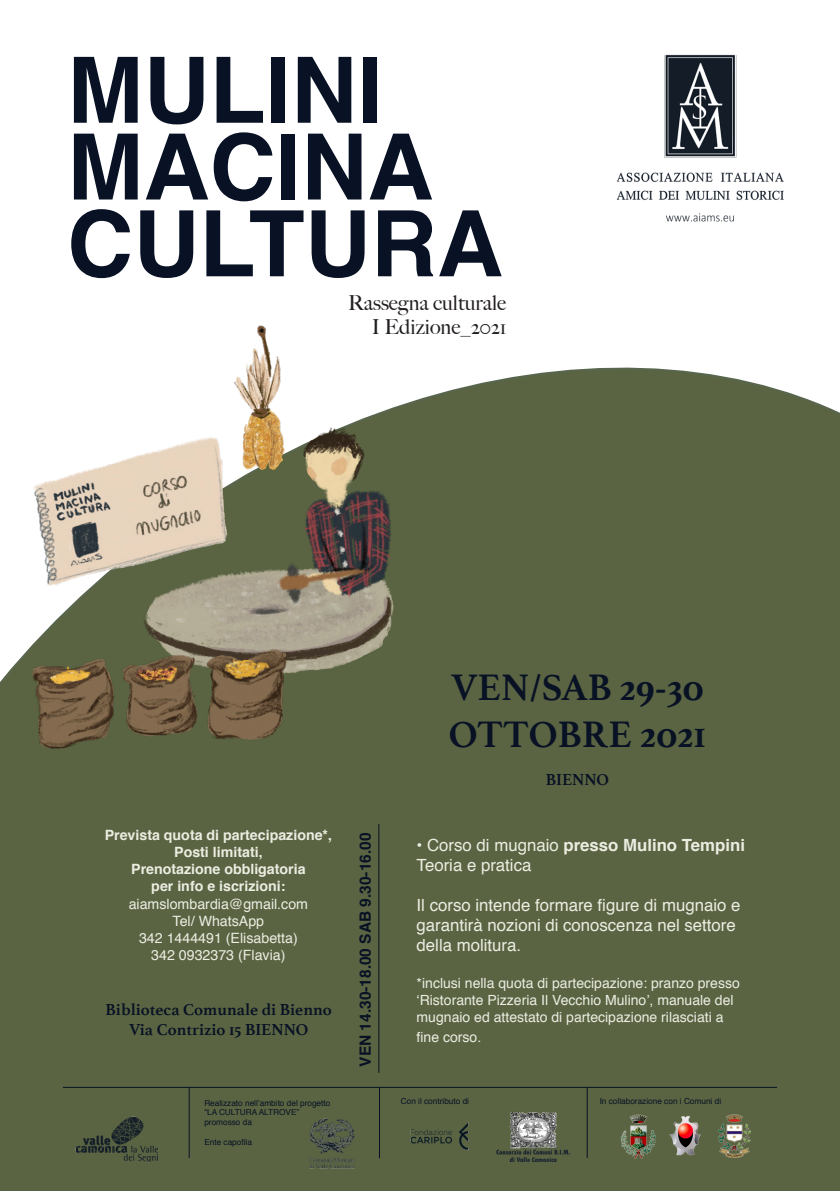
<style>
.page{position:relative;width:840px;height:1191px;background:#fff}
.page>*{position:absolute;margin:0;border:0;box-sizing:border-box;transform-origin:0 0}
.t1{font:700 91.6px "Helvetica";color:#081224}
.t2{font:700 38.8px "Athelas";color:#081224}
.t3{font:500 20.6px "Big Caslon";color:#231f20}
.t4{font:16.8px/20.2px "Helvetica";color:#ecede1}
.t5{font:700 16.8px "Athelas";color:#081224}
.t6{font:700 16.8px "Helvetica";color:#ecede1}
.t7{font:700 15.4px "Helvetica";color:#081224}
.t8{font:700 14.2px "Helvetica";color:#ecede1}
.t9{font:14.2px "Helvetica";color:#ecede1}
.t10{font:14px/16.8px "Helvetica";color:#ecede1}
.t11{font:8.2px/9.8px "Helvetica";color:#081224}
.s1{font-weight:400}
</style>
<div class="page">
<div style="left:0;top:367px;width:839px;height:824px;background:#5a6443"></div>
<hr style="left:378px;top:824px;width:1px;height:248px;background:#081224">
<img style="left:118px;top:411px;width:292px;height:282px">
<img style="left:22px;top:411px;width:216px;height:184px">
<img style="left:175px;top:325px;width:159px;height:192px">
<img style="left:11px;top:619px;width:327px;height:155px">
<hr style="left:63px;top:1087px;width:713px;height:1px;background:#081224">
<hr style="left:189px;top:1087px;width:1px;height:71px;background:#081224">
<img style="left:63px;top:1108px;width:109px;height:57px">
<img style="left:396px;top:1114px;width:86px;height:43px">
<img style="left:295px;top:1106px;width:73px;height:74px">
<hr style="left:586px;top:1087px;width:1px;height:71px;background:#081224">
<img style="left:496px;top:1111px;width:73px;height:50px">
<hr style="left:379px;top:1087px;width:1px;height:71px;background:#081224">
<img style="left:614px;top:1111px;width:46px;height:54px">
<img style="left:718px;top:1114px;width:31px;height:43px">
<img style="left:665px;top:1115px;width:39px;height:40px">
<img style="left:616px;top:54px;width:168px;height:168px">
<p class="t1" style="left:67px;top:17px;width:317px">MULINI</p>
<p class="t1" style="left:67px;top:93px;width:367px">MACINA</p>
<p class="t1" style="left:67px;top:170px;width:437px">CULTURA</p>
<p class="t3" style="left:348px;top:285px;width:159px">Rassegna culturale</p>
<p class="t3" style="left:372px;top:310px;width:136px">I Edizione_2021</p>
<p class="t8" style="left:105px;top:824px;width:229px">Prevista quota di partecipazione*,</p>
<p class="t8" style="left:174px;top:841px;width:90px">Posti limitati,</p>
<p class="t8" style="left:131px;top:858px;width:176px">Prenotazione obbligatoria</p>
<p class="t8" style="left:151px;top:875px;width:136px">per info e iscrizioni:</p>
<p class="t9" style="left:129px;top:892px;width:181px">aiamslombardia@gmail.com</p>
<p class="t9" style="left:172px;top:909px;width:93px">Tel/ WhatsApp</p>
<p class="t9" style="left:139px;top:926px;width:160px">342 1444491 (Elisabetta)</p>
<p class="t9" style="left:151px;top:943px;width:136px">342 0932373 (Flavia)</p>
<p class="t5" style="left:105px;top:995px;width:228px">Biblioteca Comunale di Bienno</p>
<p class="t5" style="left:129px;top:1015px;width:180px">Via Contrizio 15 BIENNO</p>
<p class="t11" style="left:204px;top:1098px;width:127px">Realizzato nell’ambito del progetto</p>
<p class="t11" style="left:204px;top:1108px;width:96px">“LA CULTURA ALTROVE” promosso da</p>
<p class="t11" style="left:204px;top:1137px;width:49px">Ente capofila</p>
<p class="t7" style="left:353px;top:1066px;width:236px;rotate:-90deg">VEN 14.30-18.00 SAB 9.30-16.00</p>
<p class="t2" style="left:451px;top:656px;width:254px">VEN/SAB 29-30</p>
<p class="t2" style="left:448px;top:702px;width:258px">OTTOBRE 2021</p>
<p class="t5" style="left:545px;top:766px;width:65px">BIENNO</p>
<p class="t6" style="left:416px;top:831px;width:330px"><span class="s1">• Corso di mugnaio</span> presso Mulino Tempini</p>
<p class="t4" style="left:416px;top:855px;width:116px">Teoria e pratica</p>
<p class="t4" style="left:416px;top:895px;width:325px">Il corso intende formare figure di mugnaio e garantirà nozioni di conoscenza nel settore della molitura.</p>
<p class="t10" style="left:416px;top:975px;width:324px">*inclusi nella quota di partecipazione: pranzo presso ‘Ristorante Pizzeria Il Vecchio Mulino’, manuale del mugnaio ed attestato di partecipazione rilasciati a</p>
<p class="t10" style="left:416px;top:1029px;width:66px">fine corso.</p>
<p class="t11" style="left:400px;top:1096px;width:70px">Con il contributo di</p>
<p class="t11" style="left:599px;top:1096px;width:123px">In collaborazione con i Comuni di</p>
</div>
